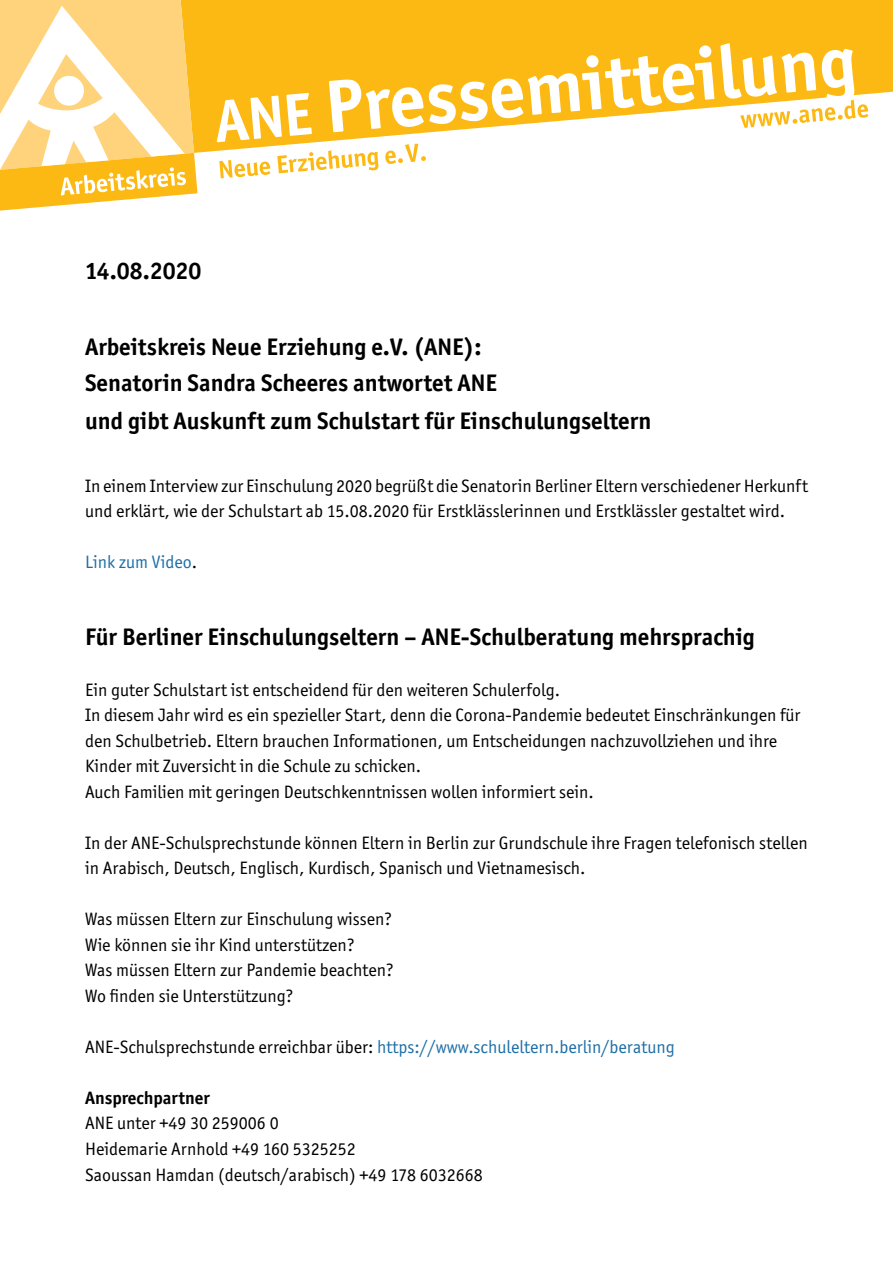
<style>
.page{position:relative;width:893px;height:1263px;background:#fff}
.page>*{position:absolute;margin:0;border:0;box-sizing:border-box;transform-origin:0 0}
.t1{font:700 75px "Officina Sans ITC Std";color:#fff}
.t2{font:700 24px/36.8px "Officina Sans ITC Std";color:#000}
.t3{font:18px/25.5px "Officina Sans ITC Std";color:#000}
.t4{font:18px "Officina Sans ITC Std";color:#1e6ea6}
.t5{font:700 18px "Officina Sans ITC Std";color:#000}
.s1{color:#000}
</style>
<div class="page">
<svg style="left:198px;top:0;width:695px;height:153px;fill:#fdb913"></svg>
<svg style="left:217px;top:93px;width:95px;height:49px"></svg>
<svg style="left:0;top:0;width:198px;height:211px"></svg>
<svg style="left:219px;top:160px;width:51px;height:18px"></svg>
<svg style="left:277px;top:150px;width:102px;height:23px"></svg>
<svg style="left:385px;top:144px;width:41px;height:20px"></svg>
<svg style="left:740px;top:100px;width:128px;height:28px"></svg>
<h2 class="t2" style="left:85px;top:252px;width:118px">14.08.2020</h2>
<h1 class="t1" style="left:321px;top:61px;width:535px;rotate:-5deg">Pressemitteilung</h1>
<h2 class="t2" style="left:85px;top:329px;width:568px">Arbeitskreis Neue Erziehung e.V. (ANE):<br>Senatorin Sandra Scheeres antwortet ANE<br>und gibt Auskunft zum Schulstart für Einschulungseltern</h2>
<p class="t3" style="left:85px;top:473px;width:724px">In einem Interview zur Einschulung 2020 begrüßt die Senatorin Berliner Eltern verschiedener Herkunft und erklärt, wie der Schulstart ab 15.08.2020 für Erstklässlerinnen und Erstklässler gestaltet wird.</p>
<p class="t4" style="left:85px;top:552px;width:114px">Link zum Video<span class="s1">.</span></p>
<h2 class="t2" style="left:85px;top:618px;width:671px">Für Berliner Einschulungseltern – ANE-Schulberatung mehrsprachig</h2>
<p class="t3" style="left:85px;top:677px;width:717px">Ein guter Schulstart ist entscheidend für den weiteren Schulerfolg.<br>In diesem Jahr wird es ein spezieller Start, denn die Corona-Pandemie bedeutet Einschränkungen für den Schulbetrieb. Eltern brauchen Informationen, um Entscheidungen nachzuvollziehen und ihre Kinder mit Zuversicht in die Schule zu schicken.<br>Auch Familien mit geringen Deutschkenntnissen wollen informiert sein.</p>
<p class="t3" style="left:85px;top:830px;width:724px">In der ANE-Schulsprechstunde können Eltern in Berlin zur Grundschule ihre Fragen telefonisch stellen in Arabisch, Deutsch, Englisch, Kurdisch, Spanisch und Vietnamesisch.</p>
<p class="t3" style="left:85px;top:906px;width:310px">Was müssen Eltern zur Einschulung wissen?<br>Wie können sie ihr Kind unterstützen?<br>Was müssen Eltern zur Pandemie beachten?<br>Wo finden sie Unterstützung?</p>
<p class="t4" style="left:85px;top:1036px;width:591px"><span class="s1">ANE-Schulsprechstunde erreichbar über:</span> https://www.schuleltern.berlin/beratung</p>
<p class="t5" style="left:85px;top:1087px;width:126px">Ansprechpartner</p>
<p class="t3" style="left:85px;top:1110px;width:399px">ANE unter +49 30 259006 0<br>Heidemarie Arnhold +49 160 5325252<br>Saoussan Hamdan (deutsch/arabisch) +49 178 6032668</p>
</div>
